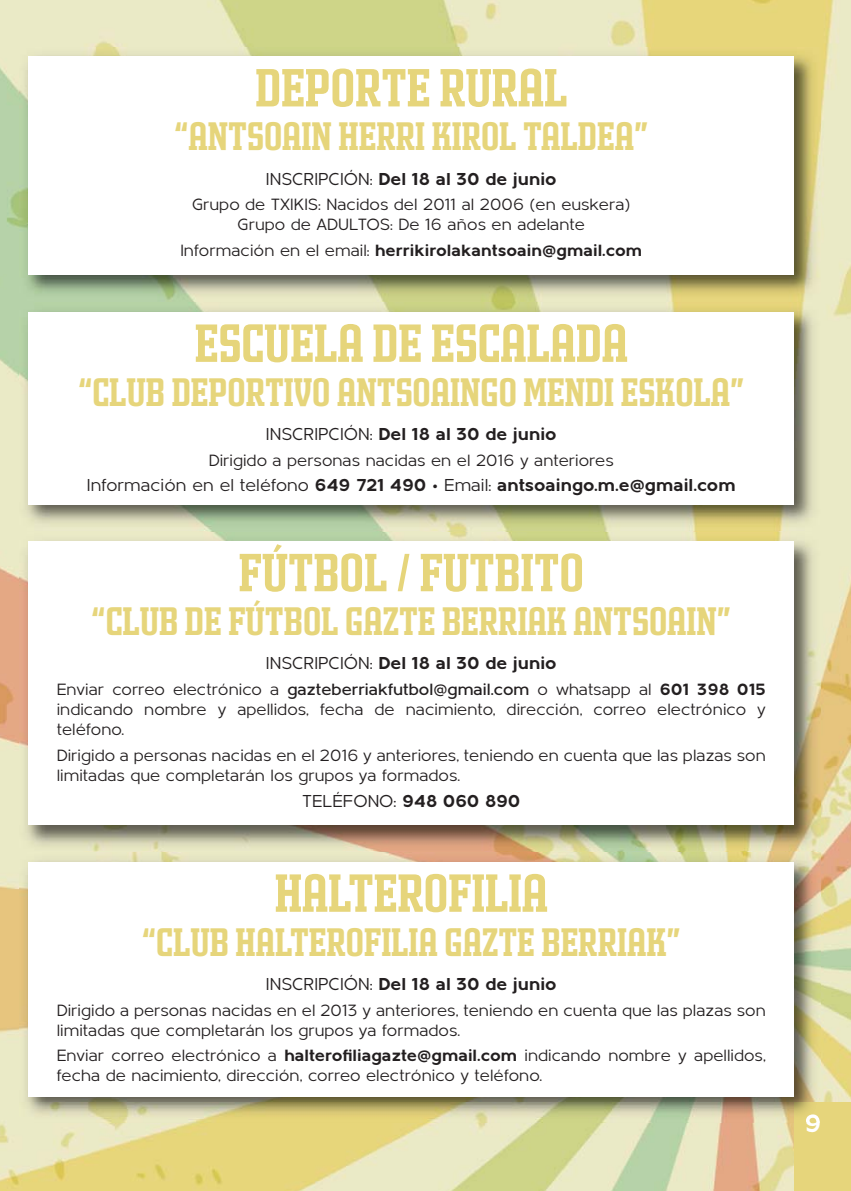
<style>
.page{position:relative;width:851px;height:1191px;background:#fff}
.page>*{position:absolute;margin:0;border:0;box-sizing:border-box;transform-origin:0 0}
.t1{font:700 54px "Morgan Poster Avec";color:#e6d57b}
.t2{font:700 40px "Morgan Poster Avec";color:#e6d57b}
.t3{font:700 26px "Metrisch";color:#fff}
.t4{font:700 18px "Metrisch";color:#231f20}
.t5{font:18px "Metrisch";color:#231f20}
.t6{font:17px/20px "Metrisch";color:#231f20}
.t7{font:700 17px "Metrisch";color:#231f20}
.s1{font-weight:400}
.s2{font-weight:500}
.s3{font-weight:700}
</style>
<div class="page">
<img style="left:0;top:0;width:850px;height:1191px">
<div style="left:794px;top:1102px;width:56px;height:89px;background:#e6d57b"></div>
<img style="left:20px;top:533px;width:800px;height:589px">
<div style="left:28px;top:541px;width:766px;height:284px;background:#fff"></div>
<img style="left:805px;top:1114px;width:14px;height:8px">
<div style="left:28px;top:862px;width:766px;height:234px;background:#fff"></div>
<img style="left:20px;top:47px;width:800px;height:254px">
<div style="left:28px;top:57px;width:766px;height:218px;background:#fff"></div>
<img style="left:20px;top:303px;width:800px;height:228px">
<div style="left:28px;top:312px;width:766px;height:192px;background:#fff"></div>
<h1 class="t1" style="left:255px;top:56px;width:313px">DEPORTE RURAL</h1>
<h2 class="t2" style="left:174px;top:113px;width:475px">“ANTSOAIN HERRI KIROL TALDEA”</h2>
<p class="t4" style="left:266px;top:172px;width:292px"><span class="s1">INSCRIPCIÓN:</span> Del 18 al 30 de junio</p>
<p class="t6" style="left:192px;top:197px;width:440px;text-align:center">Grupo de TXIKIS: Nacidos del 2011 al 2006 (en euskera)<br>Grupo de ADULTOS: De 16 años en adelante</p>
<p class="t7" style="left:180px;top:244px;width:463px"><span class="s1">Información en el email:</span> herrikirolakantsoain@gmail.com</p>
<h1 class="t1" style="left:195px;top:312px;width:434px">ESCUELA DE ESCALADA</h1>
<h2 class="t2" style="left:78px;top:369px;width:668px">“CLUB DEPORTIVO ANTSOAINGO MENDI ESKOLA”</h2>
<p class="t4" style="left:266px;top:427px;width:292px"><span class="s1">INSCRIPCIÓN:</span> Del 18 al 30 de junio</p>
<p class="t6" style="left:209px;top:452px;width:406px">Dirigido a personas nacidas en el 2016 y anteriores</p>
<p class="t4" style="left:87px;top:478px;width:650px"><span class="s1">Información en el teléfono</span> 649 721 490 <span class="s1">• Email:</span> antsoaingo.m.e@gmail.com</p>
<h1 class="t1" style="left:238px;top:541px;width:347px">FÚTBOL / FUTBITO</h1>
<h2 class="t2" style="left:91px;top:598px;width:641px">“CLUB DE FÚTBOL GAZTE BERRIAK ANTSOAIN”</h2>
<p class="t4" style="left:266px;top:656px;width:292px"><span class="s1">INSCRIPCIÓN:</span> Del 18 al 30 de junio</p>
<p class="t6" style="left:57px;top:681px;width:710px;text-align:justify">Enviar correo electrónico a <span class="s2">gazteberriakfutbol@gmail.com</span> o whatsapp al <span class="s3">601 398 015 </span>indicando nombre y apellidos, fecha de nacimiento, dirección, correo electrónico y teléfono.</p>
<p class="t6" style="left:57px;top:747px;width:710px">Dirigido a personas nacidas en el 2016 y anteriores, teniendo en cuenta que las plazas son limitadas que completarán los grupos ya formados.</p>
<p class="t5" style="left:302px;top:794px;width:220px">TELÉFONO: <span class="s3">948 060 890</span></p>
<h1 class="t1" style="left:275px;top:861px;width:274px">HALTEROFILIA</h1>
<h2 class="t2" style="left:142px;top:918px;width:540px">“CLUB HALTEROFILIA GAZTE BERRIAK”</h2>
<p class="t4" style="left:266px;top:977px;width:292px"><span class="s1">INSCRIPCIÓN:</span> Del 18 al 30 de junio</p>
<p class="t6" style="left:57px;top:1002px;width:710px">Dirigido a personas nacidas en el 2013 y anteriores, teniendo en cuenta que las plazas son limitadas que completarán los grupos ya formados.</p>
<p class="t6" style="left:57px;top:1047px;width:710px">Enviar correo electrónico a <span class="s3">halterofiliagazte@gmail.com</span> indicando nombre y apellidos, fecha de nacimiento, dirección, correo electrónico y teléfono.</p>
<h3 class="t3" style="left:804px;top:1113px;width:19px">9</h3>
</div>
